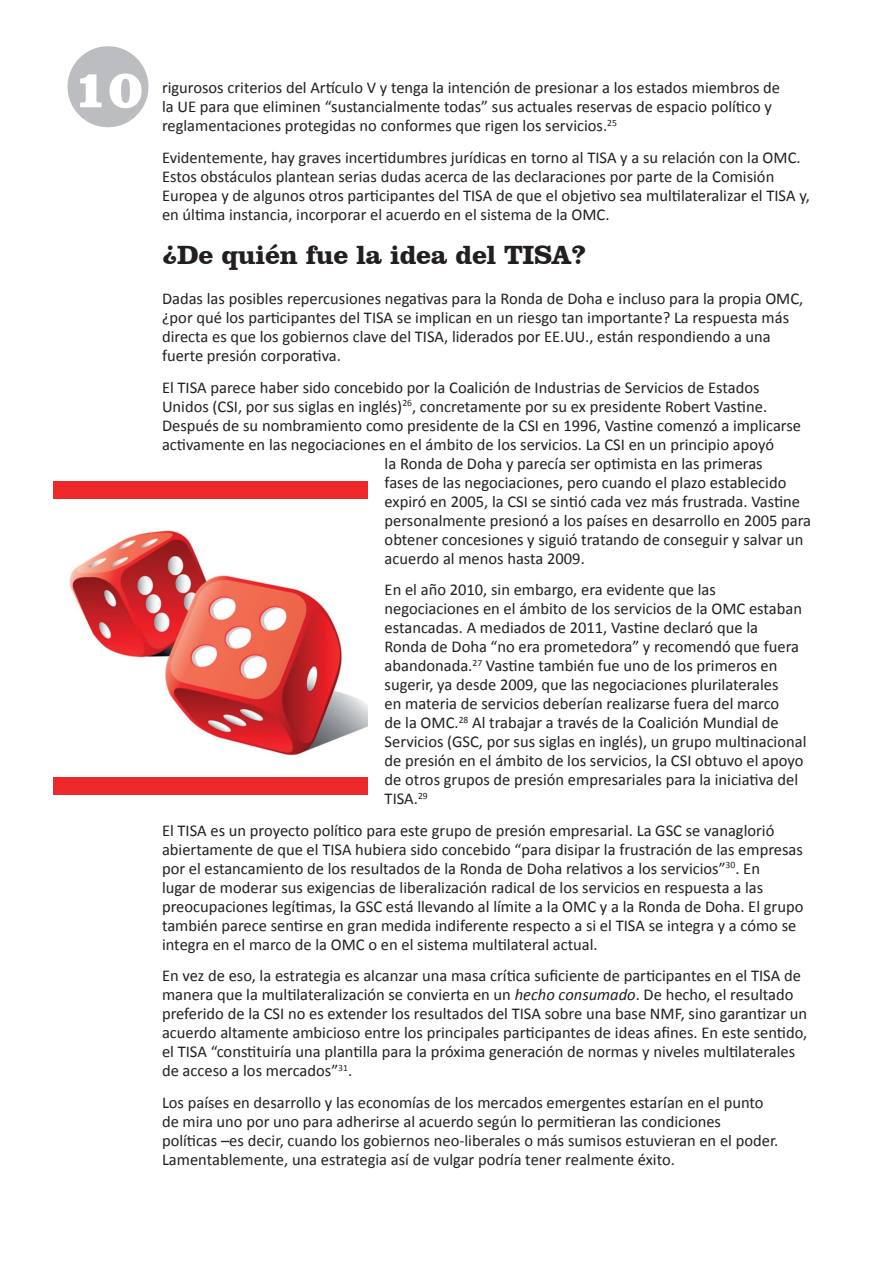
<style>
.page{position:relative;width:893px;height:1263px;background:#fff}
.page>*{position:absolute;margin:0;border:0;box-sizing:border-box;transform-origin:0 0}
.t1{font:900 54px "Clarendon BT";color:#fff}
.t2{font:700 27px "Clarendon BT";letter-spacing:-.01em;color:#231f20}
.t3{font:16.5px/19px "Calibri";color:#231f20}
.s1{font-style:italic}
</style>
<div class="page">
<div style="left:68px;top:46px;width:80px;height:81px;background:#bcbdc0;border-radius:50%"></div>
<img style="left:69px;top:530px;width:299px;height:226px">
<div style="left:53px;top:481px;width:315px;height:17px;background:#ee292c"></div>
<div style="left:53px;top:778px;width:315px;height:17px;background:#ee292c"></div>
<h1 class="t1" style="left:73px;top:55px;width:71px">10</h1>
<p class="t3" style="left:162px;top:78px;width:620px">rigurosos criterios del Artículo V y tenga la intención de presionar a los estados miembros de la UE para que eliminen “sustancialmente todas” sus actuales reservas de espacio político y reglamentaciones protegidas no conformes que rigen los servicios.<sup>25</sup></p>
<p class="t3" style="left:162px;top:147px;width:649px">Evidentemente, hay graves incertidumbres jurídicas en torno al TISA y a su relación con la OMC.<br>Estos obstáculos plantean serias dudas acerca de las declaraciones por parte de la Comisión Europea y de algunos otros participantes del TISA de que el objetivo sea multilateralizar el TISA y, en última instancia, incorporar el acuerdo en el sistema de la OMC.</p>
<h2 class="t2" style="left:162px;top:238px;width:426px">¿De quién fue la idea del TISA?</h2>
<p class="t3" style="left:162px;top:288px;width:643px">Dadas las posibles repercusiones negativas para la Ronda de Doha e incluso para la propia OMC, ¿por qué los participantes del TISA se implican en un riesgo tan importante? La respuesta más directa es que los gobiernos clave del TISA, liderados por EE.UU., están respondiendo a una fuerte presión corporativa.</p>
<p class="t3" style="left:162px;top:377px;width:599px">El TISA parece haber sido concebido por la Coalición de Industrias de Servicios de Estados</p>
<p class="t3" style="left:162px;top:396px;width:607px">Unidos (CSI, por sus siglas en inglés)<sup>26</sup>, concretamente por su ex presidente Robert Vastine.</p>
<p class="t3" style="left:162px;top:415px;width:641px">Después de su nombramiento como presidente de la CSI en 1996, Vastine comenzó a implicarse</p>
<p class="t3" style="left:162px;top:434px;width:614px">activamente en las negociaciones en el ámbito de los servicios. La CSI en un principio apoyó</p>
<p class="t3" style="left:385px;top:453px;width:380px">la Ronda de Doha y parecía ser optimista en las primeras</p>
<p class="t3" style="left:385px;top:472px;width:403px">fases de las negociaciones, pero cuando el plazo establecido</p>
<p class="t3" style="left:385px;top:491px;width:417px">expiró en 2005, la CSI se sintió cada vez más frustrada. Vastine</p>
<p class="t3" style="left:385px;top:510px;width:428px">personalmente presionó a los países en desarrollo en 2005 para</p>
<p class="t3" style="left:385px;top:529px;width:420px">obtener concesiones y siguió tratando de conseguir y salvar un</p>
<p class="t3" style="left:385px;top:548px;width:202px">acuerdo al menos hasta 2009.</p>
<p class="t3" style="left:385px;top:579px;width:423px">En el año 2010, sin embargo, era evidente que las negociaciones en el ámbito de los servicios de la OMC estaban estancadas. A mediados de 2011, Vastine declaró que la<br>Ronda de Doha “no era prometedora” y recomendó que fuera abandonada.<sup>27</sup> Vastine también fue uno de los primeros en sugerir, ya desde 2009, que las negociaciones plurilaterales<br>en materia de servicios deberían realizarse fuera del marco<br>de la OMC.<sup>28</sup> Al trabajar a través de la Coalición Mundial de Servicios (GSC, por sus siglas en inglés), un grupo multinacional de presión en el ámbito de los servicios, la CSI obtuvo el apoyo de otros grupos de presión empresariales para la iniciativa del TISA.<sup>29</sup></p>
<p class="t3" style="left:162px;top:820px;width:643px">El TISA es un proyecto político para este grupo de presión empresarial. La GSC se vanaglorió abiertamente de que el TISA hubiera sido concebido “para disipar la frustración de las empresas por el estancamiento de los resultados de la Ronda de Doha relativos a los servicios”<sup>30</sup>. En<br>lugar de moderar sus exigencias de liberalización radical de los servicios en respuesta a las preocupaciones legítimas, la GSC está llevando al límite a la OMC y a la Ronda de Doha. El grupo también parece sentirse en gran medida indiferente respecto a si el TISA se integra y a cómo se integra en el marco de la OMC o en el sistema multilateral actual.</p>
<p class="t3" style="left:162px;top:966px;width:647px">En vez de eso, la estrategia es alcanzar una masa crítica suficiente de participantes en el TISA de manera que la multilateralización se convierta en un <span class="s1">hecho consumado</span>. De hecho, el resultado preferido de la CSI no es extender los resultados del TISA sobre una base NMF, sino garantizar un acuerdo altamente ambicioso entre los principales participantes de ideas afines. En este sentido, el TISA “constituiría una plantilla para la próxima generación de normas y niveles multilaterales de acceso a los mercados”<sup>31</sup>.</p>
<p class="t3" style="left:162px;top:1092px;width:618px">Los países en desarrollo y las economías de los mercados emergentes estarían en el punto de mira uno por uno para adherirse al acuerdo según lo permitieran las condiciones políticas –es decir, cuando los gobiernos neo-liberales o más sumisos estuvieran en el poder.<br>Lamentablemente, una estrategia así de vulgar podría tener realmente éxito.</p>
</div>
